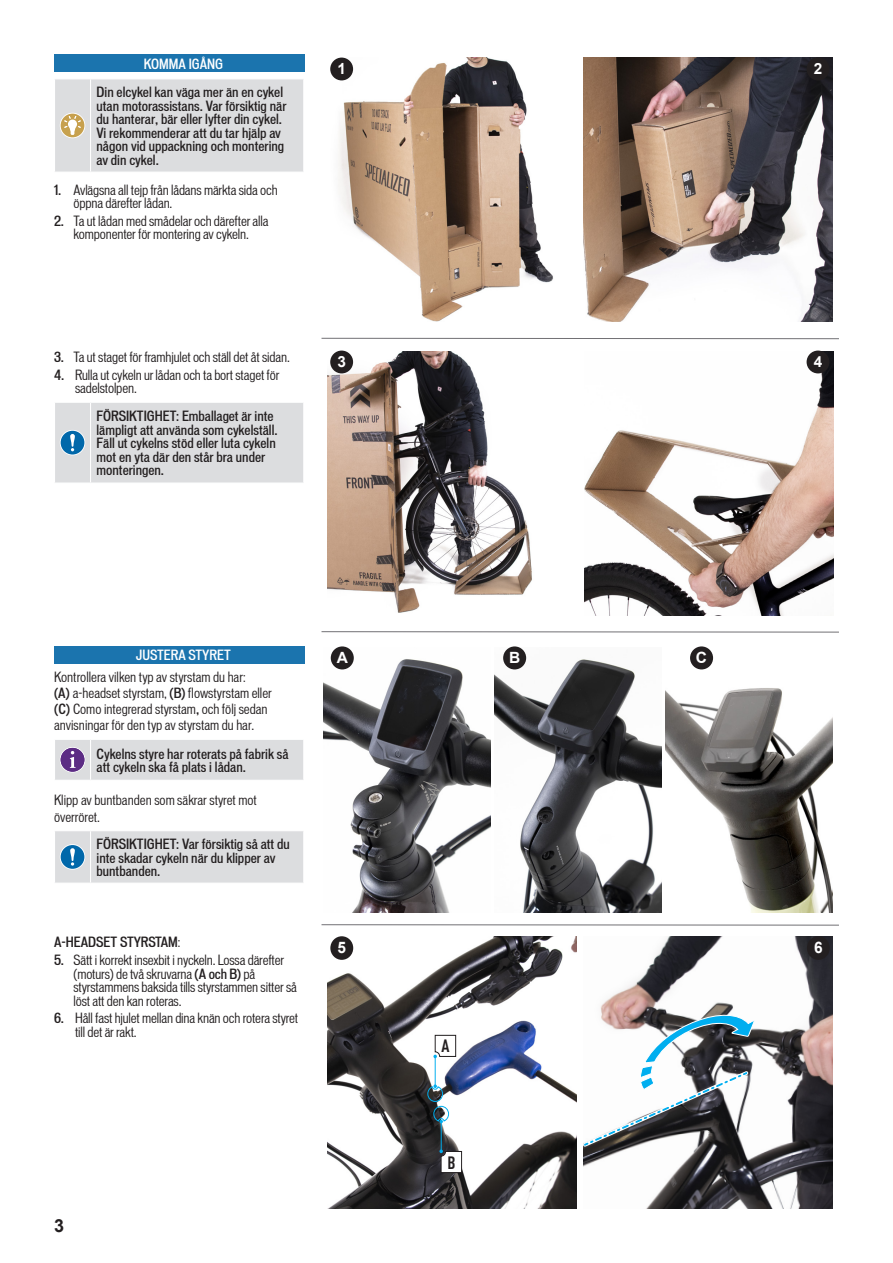
<style>
.page{position:relative;width:893px;height:1263px;background:#fff}
.page>*{position:absolute;margin:0;border:0;box-sizing:border-box;transform-origin:0 0}
.t1{font:700 18px "Arial";color:#231f20}
.t2{font:700 condensed 17.7px "DIN Pro";color:#231f20}
.t3{font:700 15.9px "Arial";color:#fff}
.t4{font:700 15.45px "Arial";color:#fff}
.t5{font:condensed 13.5px/13.5px "Vonnes";letter-spacing:-.01em;color:#231f20}
.t6{font:500 condensed 13.5px/13.5px "Vonnes";color:#231f20}
.t7{font:500 condensed 13.5px "Vonnes";color:#fff}
.s1{font-weight:500}
.s2{font-weight:400}
</style>
<div class="page">
<img style="left:330px;top:58px;width:223px;height:263px">
<img style="left:583px;top:58px;width:249px;height:263px">
<div style="left:330px;top:58px;width:23px;height:22px;background:#231f20;border-radius:50%"></div>
<div style="left:807px;top:58px;width:22px;height:22px;background:#231f20;border-radius:50%"></div>
<hr style="left:321px;top:338px;width:518px;height:1px;background:#717074">
<hr style="left:321px;top:631px;width:518px;height:1px;background:#717074">
<hr style="left:321px;top:924px;width:518px;height:1px;background:#717074">
<img style="left:328px;top:352px;width:204px;height:261px">
<img style="left:584px;top:352px;width:249px;height:264px">
<div style="left:330px;top:351px;width:23px;height:22px;background:#231f20;border-radius:50%"></div>
<div style="left:807px;top:351px;width:22px;height:22px;background:#231f20;border-radius:50%"></div>
<div style="left:54px;top:54px;width:250px;height:18px;background:#1b74ae"></div>
<div style="left:54px;top:646px;width:250px;height:17px;background:#1b74ae"></div>
<div style="left:55px;top:79px;width:248px;height:93px;background:#dcdddf"></div>
<div style="left:55px;top:403px;width:248px;height:80px;background:#dcdddf"></div>
<svg style="left:55px;top:740px;width:249px;height:40px;background:#d7d6db"></svg>
<svg style="left:55px;top:831px;width:248px;height:52px;background:#d6dade"></svg>
<img style="left:327px;top:936px;width:249px;height:272px">
<img style="left:584px;top:936px;width:249px;height:272px">
<hr style="left:435px;top:1056px;width:1px;height:30px;background:#00aeef">
<svg style="left:433px;top:1034px;width:24px;height:24px"></svg>
<hr style="left:441px;top:1121px;width:1px;height:30px;background:#00aeef">
<svg style="left:439px;top:1149px;width:23px;height:24px"></svg>
<svg style="left:427px;top:1084px;width:22px;height:39px"></svg>
<svg style="left:583px;top:1002px;width:172px;height:148px"></svg>
<div style="left:330px;top:936px;width:23px;height:24px;background:#231f20;border-radius:50%"></div>
<div style="left:807px;top:936px;width:23px;height:24px;background:#231f20;border-radius:50%"></div>
<img style="left:324px;top:647px;width:166px;height:266px">
<img style="left:495px;top:647px;width:166px;height:266px">
<img style="left:666px;top:651px;width:166px;height:262px">
<div style="left:331px;top:646px;width:23px;height:23px;background:#231f20;border-radius:50%"></div>
<div style="left:503px;top:646px;width:23px;height:23px;background:#231f20;border-radius:50%"></div>
<div style="left:690px;top:646px;width:23px;height:23px;background:#231f20;border-radius:50%"></div>
<p class="t7" style="left:144px;top:55px;width:81px">KOMMA IGÅNG</p>
<p class="t6" style="left:97px;top:85px;width:191px">Din elcykel kan väga mer än en cykel utan motorassistans. Var försiktig när du hanterar, bär eller lyfter din cykel.<br>Vi rekommenderar att du tar hjälp av någon vid uppackning och montering av din cykel.</p>
<p class="t5" style="left:74px;top:183px;width:206px;text-indent:-19px"><span class="s1">1.</span> Avlägsna all tejp från lådans märkta sida och öppna därefter lådan.</p>
<p class="t5" style="left:54px;top:214px;width:216px;text-align:center"><span class="s1">2.</span> Ta ut lådan med smådelar och därefter alla komponenter för montering av cykeln.</p>
<p class="t5" style="left:54px;top:350px;width:237px"><span class="s1">3.</span> Ta ut staget för framhjulet och ställ det åt sidan.</p>
<p class="t5" style="left:75px;top:368px;width:206px;text-indent:-21px"><span class="s1">4.</span> Rulla ut cykeln ur lådan och ta bort staget för sadelstolpen.</p>
<p class="t6" style="left:97px;top:409px;width:183px">FÖRSIKTIGHET: Emballaget är inte lämpligt att använda som cykelställ.<br>Fäll ut cykelns stöd eller luta cykeln mot en yta där den står bra under monteringen.</p>
<p class="t4" style="left:337px;top:58px;width:10px">1</p>
<p class="t4" style="left:814px;top:58px;width:10px">2</p>
<p class="t4" style="left:337px;top:351px;width:10px">3</p>
<p class="t4" style="left:814px;top:351px;width:10px">4</p>
<p class="t7" style="left:136px;top:646px;width:96px">JUSTERA STYRET</p>
<p class="t5" style="left:54px;top:668px;width:219px;line-height:16.2px">Kontrollera vilken typ av styrstam du har:<br><span class="s1">(A)</span> a-headset styrstam, <span class="s1">(B)</span> flowstyrstam eller <span class="s1">(C)</span> Como integrerad styrstam<span class="s1">,</span> och följ sedan anvisningar för den typ av styrstam du har.</p>
<p class="t6" style="left:97px;top:746px;width:194px">Cykelns styre har roterats på fabrik så att cykeln ska få plats i lådan.</p>
<p class="t5" style="left:54px;top:792px;width:204px;line-height:16.2px">Klipp av buntbanden som säkrar styret mot överröret.</p>
<p class="t6" style="left:97px;top:837px;width:195px">FÖRSIKTIGHET: Var försiktig så att du inte skadar cykeln när du klipper av buntbanden.</p>
<p class="t6" style="left:54px;top:935px;width:128px">A-HEADSET STYRSTAM<span class="s2">:</span></p>
<p class="t5" style="left:74px;top:953px;width:225px;text-indent:-19px"><span class="s1">5.</span> Sätt i korrekt insexbit i nyckeln. Lossa därefter (moturs) de två skruvarna <span class="s1">(A och B)</span> på styrstammens baksida tills styrstammen sitter så löst att den kan roteras.</p>
<p class="t5" style="left:75px;top:1011px;width:225px;text-indent:-21px"><span class="s1">6.</span> Håll fast hjulet mellan dina knän och rotera styret till det är rakt.</p>
<p class="t4" style="left:337px;top:647px;width:13px">A</p>
<p class="t4" style="left:509px;top:647px;width:13px">B</p>
<p class="t4" style="left:696px;top:647px;width:13px">C</p>
<p class="t3" style="left:337px;top:936px;width:10px">5</p>
<p class="t3" style="left:814px;top:936px;width:10px">6</p>
<h2 class="t2" style="left:441px;top:1033px;width:10px">A</h2>
<h1 class="t1" style="left:54px;top:1213px;width:12px">3</h1>
<h2 class="t2" style="left:447px;top:1149px;width:10px">B</h2>
</div>
